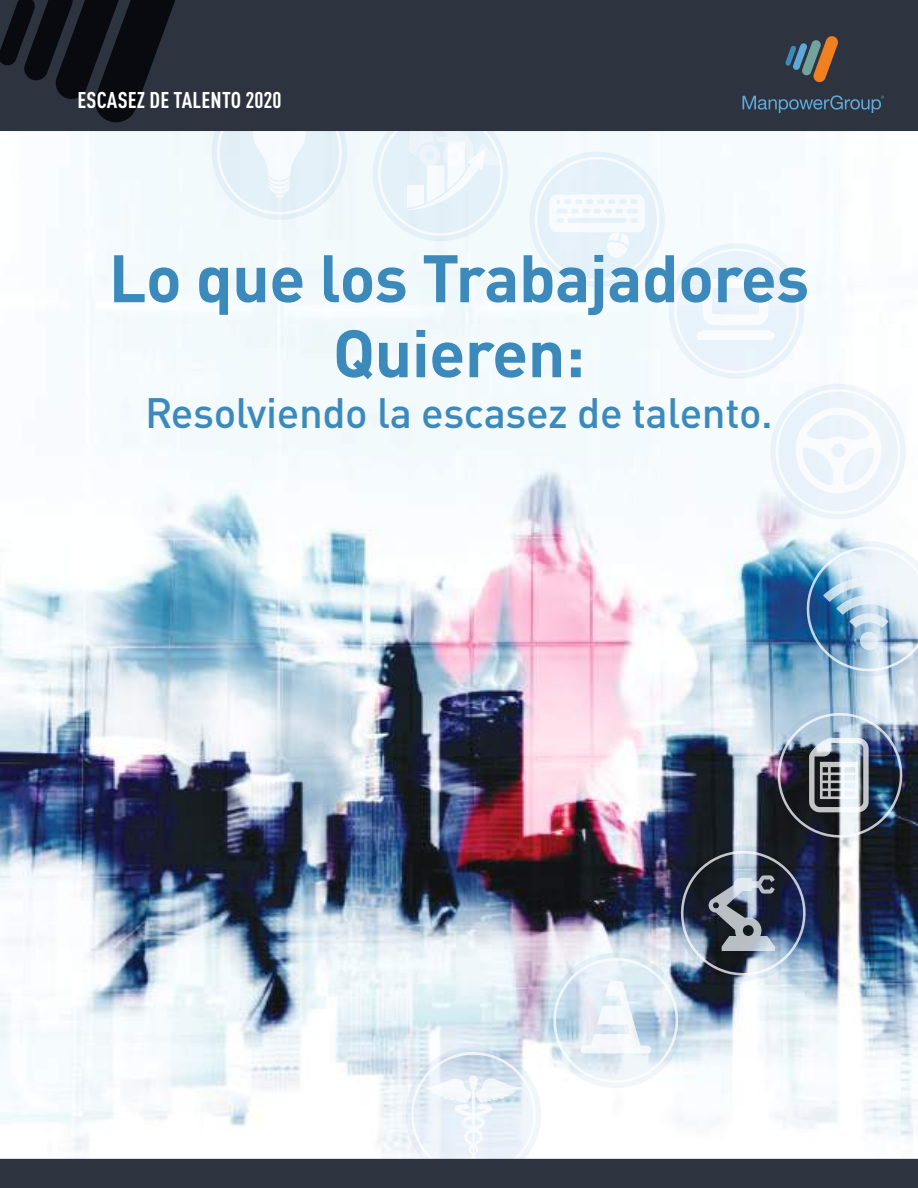
<style>
.page{position:relative;width:918px;height:1188px;background:#fff}
.page>*{position:absolute;margin:0;border:0;box-sizing:border-box;transform-origin:0 0}
.t1{font:700 66px/75px "DINOT";letter-spacing:-.01em;color:#3c89bc;text-align:center}
.t2{font:500 42px "DINOT";letter-spacing:-.01em;color:#3c89bc}
.t3{font:700 condensed 22.5px "DINOT";letter-spacing:.01em;color:#fff}
</style>
<div class="page">
<img style="left:0;top:131px;width:918px;height:569px">
<svg style="left:365px;top:131px;width:151px;height:118px"></svg>
<svg style="left:204px;top:131px;width:151px;height:96px"></svg>
<svg style="left:794px;top:534px;width:124px;height:150px"></svg>
<div style="left:0;top:0;width:918px;height:131px;background:#2e343f"></div>
<svg style="left:785px;top:36px;width:54px;height:47px;background:#645e54"></svg>
<svg style="left:742px;top:95px;width:142px;height:18px;background:#395064"></svg>
<svg style="left:0;top:0;width:181px;height:124px;background:#1a1e26"></svg>
<img style="left:0;top:700px;width:918px;height:488px">
<svg style="left:522px;top:144px;width:391px;height:383px"></svg>
<p class="t3" style="left:77px;top:87px;width:206px">ESCASEZ DE TALENTO 2020</p>
<h1 class="t1" style="left:109px;top:239px;width:702px">Lo que los Trabajadores<br>Quieren:</h1>
<p class="t2" style="left:145px;top:386px;width:629px">Resolviendo la escasez de talento.</p>
</div>
